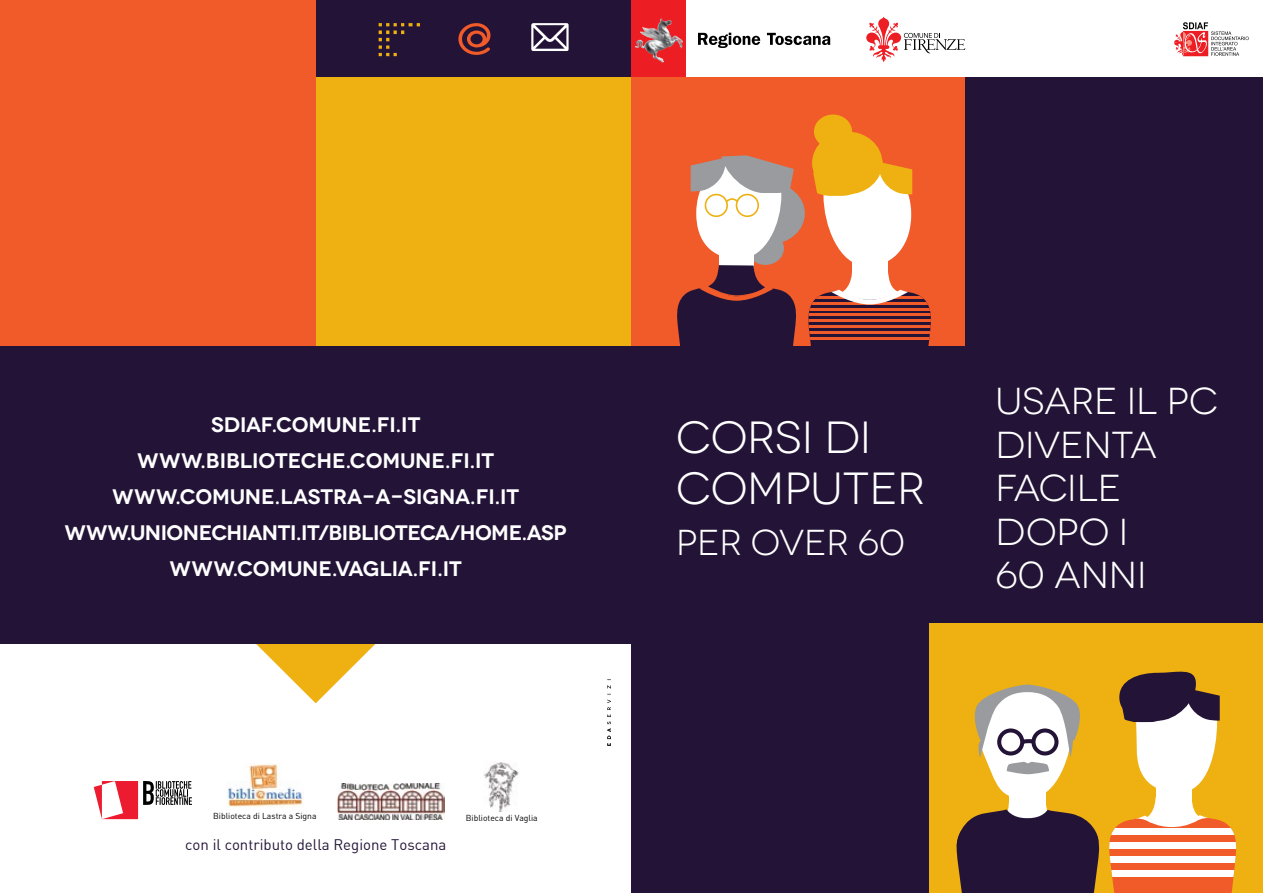
<style>
.page{position:relative;width:1263px;height:893px;background:#fff}
.page>*{position:absolute;margin:0;border:0;box-sizing:border-box;transform-origin:0 0}
.t1{font:45px/51px "Novecentowide";color:#fff}
.t2{font:37.5px/43.5px "Novecentowide";color:#fff}
.t3{font:36px "Novecentowide";color:#fff}
.t4{font:600 21px/36px "Novecentowide";letter-spacing:-.01em;color:#fff;text-align:center}
.t5{font:15px "DIN";color:#231437}
.t6{font:8.55px "DIN";color:#000}
</style>
<div class="page">
<div style="left:316px;top:77px;width:315px;height:486px;background:#eeb111"></div>
<div style="left:0;top:0;width:316px;height:563px;background:#f15a29"></div>
<svg style="left:256px;top:644px;width:119px;height:59px"></svg>
<div style="left:316px;top:0;width:316px;height:77px;background:#231437"></div>
<svg style="left:607px;top:679px;width:4px;height:67px"></svg>
<div style="left:0;top:346px;width:1263px;height:298px;background:#231437"></div>
<div style="left:631px;top:77px;width:434px;height:323px;background:#f15a29"></div>
<svg style="left:808px;top:159px;width:123px;height:187px"></svg>
<div style="left:812px;top:132px;width:70px;height:62px;background:#eeb111;border-radius:50%"></div>
<div style="left:814px;top:115px;width:38px;height:34px;background:#eeb111;border-radius:50%"></div>
<div style="left:737px;top:183px;width:68px;height:61px;background:#999b9e;border-radius:50%"></div>
<div style="left:747px;top:232px;width:37px;height:33px;background:#999b9e;border-radius:50%"></div>
<div style="left:719px;top:253px;width:35px;height:28px;background:#fff"></div>
<svg style="left:691px;top:155px;width:106px;height:104px"></svg>
<svg style="left:677px;top:265px;width:119px;height:81px"></svg>
<div style="left:965px;top:77px;width:298px;height:541px;background:#231437"></div>
<svg style="left:1174px;top:22px;width:75px;height:35px"></svg>
<svg style="left:632px;top:0;width:54px;height:77px;background:#e12b31"></svg>
<img style="left:635px;top:18px;width:26px;height:30px">
<svg style="left:698px;top:33px;width:62px;height:15px"></svg>
<svg style="left:767px;top:33px;width:63px;height:12px"></svg>
<svg style="left:379px;top:23px;width:41px;height:33px"></svg>
<svg style="left:531px;top:23px;width:38px;height:28px"></svg>
<svg style="left:458px;top:23px;width:32px;height:32px"></svg>
<svg style="left:866px;top:16px;width:99px;height:46px"></svg>
<div style="left:632px;top:346px;width:631px;height:547px;background:#231437"></div>
<div style="left:929px;top:624px;width:334px;height:269px;background:#eeb111"></div>
<svg style="left:956px;top:685px;width:144px;height:208px"></svg>
<svg style="left:1109px;top:671px;width:128px;height:222px"></svg>
<svg style="left:94px;top:781px;width:98px;height:38px"></svg>
<img style="left:227px;top:763px;width:76px;height:44px">
<img style="left:484px;top:762px;width:35px;height:50px">
<img style="left:338px;top:783px;width:107px;height:36px">
<p class="t4" style="left:65px;top:407px;width:504px">SDIAF.COMUNE.FI.IT WWW.BIBLIOTECHE.COMUNE.FI.IT WWW.COMUNE.LASTRA-A-SIGNA.FI.IT WWW.UNIONECHIANTI.IT/BIBLIOTECA/HOME.ASP WWW.COMUNE.VAGLIA.FI.IT</p>
<h1 class="t1" style="left:676px;top:413px;width:251px">CORSI DI<br>COMPUTER</h1>
<h3 class="t3" style="left:676px;top:522px;width:230px">PER OVER 60</h3>
<h2 class="t2" style="left:995px;top:380px;width:224px">USARE IL PC<br>DIVENTA<br>FACILE<br>DOPO I<br>60 ANNI</h2>
<p class="t6" style="left:213px;top:811px;width:105px">Biblioteca di Lastra a Signa</p>
<p class="t6" style="left:466px;top:812px;width:73px">Biblioteca di Vaglia</p>
<p class="t5" style="left:185px;top:836px;width:263px">con il contributo della Regione Toscana</p>
</div>
